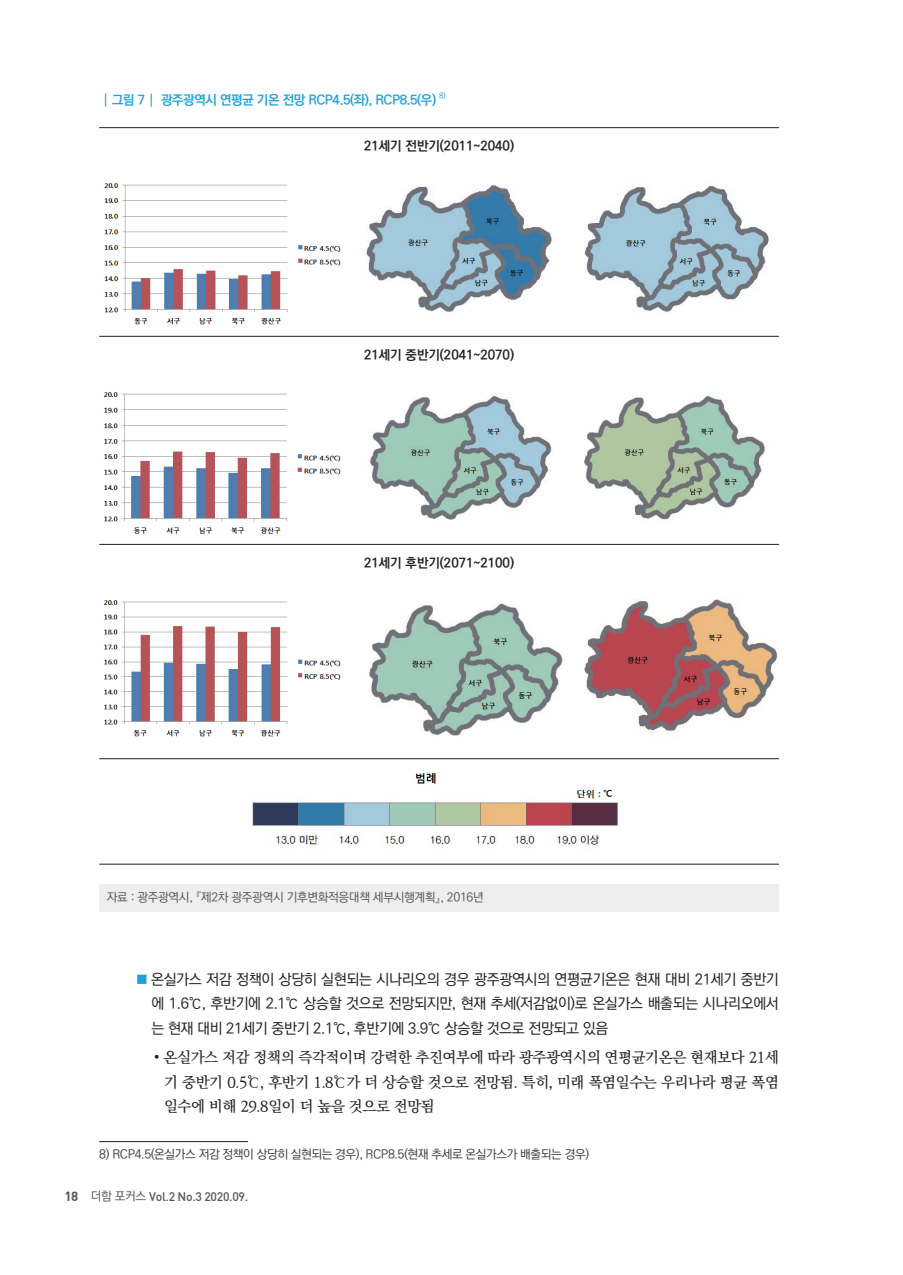
<style>
.page{position:relative;width:903px;height:1275px;background:#fff}
.page>*{position:absolute;margin:0;border:0;box-sizing:border-box;transform-origin:0 0}
.t1{font:14.88px/24.5px "Ko Pub World Dotum PM";letter-spacing:-.025em;color:#231f20;text-align:justify}
.t2{font:14.88px/24.5px "Ko Pub World Batang PM";letter-spacing:-.025em;color:#231f20;text-align:justify}
.t3{font:13.12px "Ko Pub World Dotum PB";color:#231f20}
.t4{font:13.12px "Ko Pub World Dotum PB";letter-spacing:-.025em;color:#20a1db}
.t5{font:12.25px "Ko Pub World Dotum PM";letter-spacing:-.03em;color:#3e3e3f}
.t6{font:12.25px "Ko Pub World Dotum PM";letter-spacing:-.025em;color:#57585a}
.t7{font:12.25px "Dinmed";letter-spacing:-.025em;color:#57585a}
.t8{font:7.7px "Ko Pub World Dotum PM";color:#20a1db}
.s1{font-family:"Y Mj O125"}
.s2{font-size:12.25px;color:#20a1db}
.s3{font-family:"Ko Pub World Dotum PB"}
.s4{font-family:"Dinbol";font-size:13.12px}
.s5{font-family:"Ko Pub World Dotum PM"}
</style>
<div class="page">
<img style="left:104px;top:183px;width:237px;height:142px">
<img style="left:366px;top:185px;width:188px;height:127px">
<img style="left:584px;top:186px;width:185px;height:126px">
<hr style="left:99px;top:127px;width:680px;height:1px;background:#231f20">
<img style="left:103px;top:392px;width:238px;height:142px">
<img style="left:370px;top:396px;width:182px;height:124px">
<img style="left:584px;top:396px;width:181px;height:124px">
<hr style="left:99px;top:336px;width:680px;height:1px;background:#231f20">
<img style="left:103px;top:600px;width:238px;height:137px">
<img style="left:369px;top:603px;width:194px;height:133px">
<img style="left:584px;top:600px;width:194px;height:131px">
<hr style="left:99px;top:544px;width:680px;height:1px;background:#231f20">
<img style="left:252px;top:773px;width:366px;height:73px">
<hr style="left:99px;top:758px;width:680px;height:1px;background:#231f20">
<hr style="left:99px;top:864px;width:680px;height:1px;background:#231f20">
<div style="left:99px;top:884px;width:680px;height:27px;background:#eeeeef"></div>
<hr style="left:99px;top:1141px;width:149px;height:1px;background:#231f20">
<p class="t4" style="left:99px;top:90px;width:338px"><span class="s1">┃</span>그림 7<span class="s1">┃</span> 광주광역시 연평균 기온 전망 RCP4.5(좌), RCP8.5(우)</p>
<p class="t8" style="left:439px;top:90px;width:8px">8)</p>
<p class="t3" style="left:364px;top:137px;width:151px">21세기 전반기(2011~2040)</p>
<p class="t3" style="left:364px;top:345px;width:151px">21세기 중반기(2041~2070)</p>
<p class="t3" style="left:364px;top:553px;width:151px">21세기 후반기(2071~2100)</p>
<p class="t6" style="left:107px;top:889px;width:379px">자료 : 광주광역시, 『제2차 광주광역시 기후변화적응대책 세부시행계획』, 2016년</p>
<p class="t1" style="left:151px;top:968px;width:629px;text-indent:-15px"><span class="s2">■</span> 온실가스 저감 정책이 상당히 실현되는 시나리오의 경우 광주광역시의 연평균기온은 현재 대비 21세기 중반기 에 1.6℃, 후반기에 2.1℃ 상승할 것으로 전망되지만, 현재 추세(저감없이)로 온실가스 배출되는 시나리오에서 는 현재 대비 21세기 중반기 2.1℃, 후반기에 3.9℃ 상승할 것으로 전망되고 있음</p>
<p class="t2" style="left:164px;top:1046px;width:616px;text-indent:-10px"><span class="s3">•</span> 온실가스 저감 정책의 즉각적이며 강력한 추진여부에 따라 광주광역시의 연평균기온은 현재보다 21세 기 중반기 0.5℃, 후반기 1.8℃가 더 상승할 것으로 전망됨. 특히, 미래 폭염일수는 우리나라 평균 폭염 일수에 비해 29.8일이 더 높을 것으로 전망됨</p>
<p class="t5" style="left:99px;top:1146px;width:502px">8) RCP4.5(온실가스 저감 정책이 상당히 실현되는 경우), RCP8.5(현재 추세로 온실가스가 배출되는 경우)　</p>
<p class="t7" style="left:64px;top:1188px;width:185px"><span class="s4">18</span> <span class="s5">더함 포커스</span> Vol.2 No.3 2020.09.</p>
</div>
